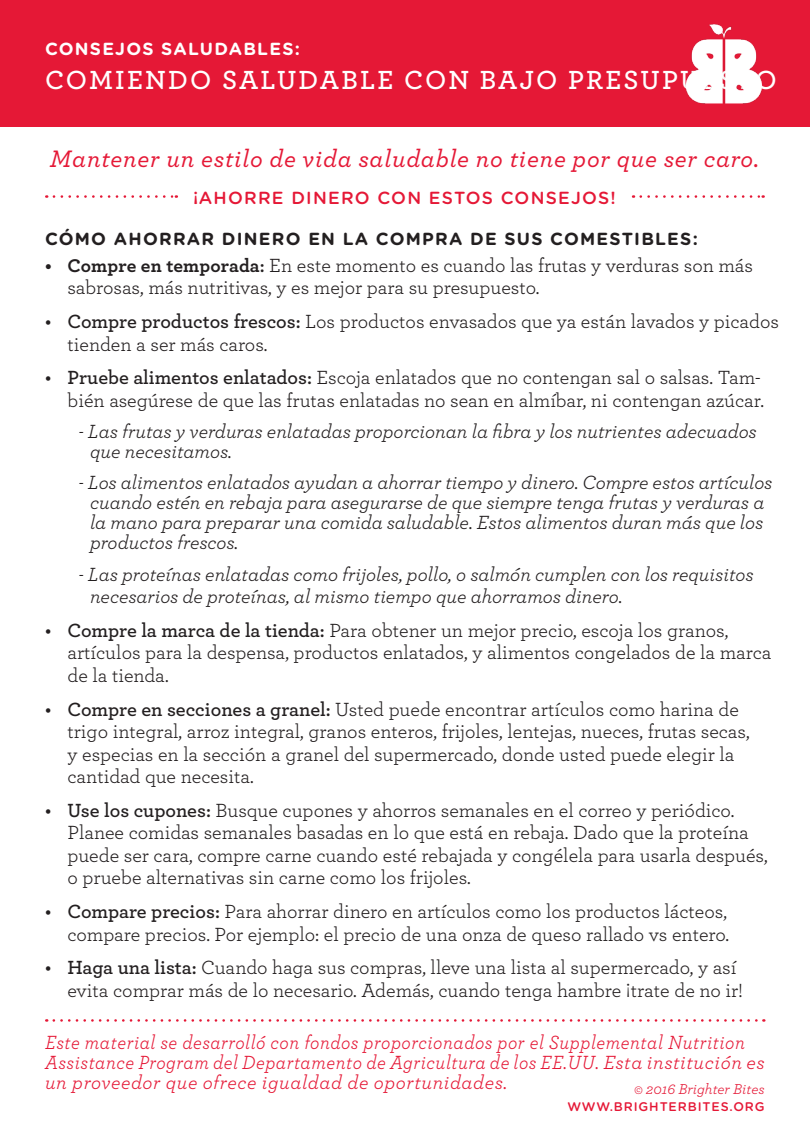
<style>
.page{position:relative;width:810px;height:1125px;background:#fff}
.page>*{position:absolute;margin:0;border:0;box-sizing:border-box;transform-origin:0 0}
.t1{font:600 27.5px "Archer";letter-spacing:.08em;color:#fff}
.t2{font:italic 500 25px "Archer";letter-spacing:.03em;color:#e51836}
.t3{font:20px/22.5px "Archer";color:#231f20}
.t4{font:italic 20px/20px "Archer";color:#231f20}
.t5{font:italic 20px/20px "Archer";letter-spacing:.03em;color:#e51836;scale:.93 1}
.t6{font:700 17.5px "Gotham Rounded";letter-spacing:.07em;color:#231f20}
.t7{font:500 17.5px "Gotham Rounded";letter-spacing:.07em;color:#e51836}
.t8{font:700 17.5px "Gotham Rounded";letter-spacing:.07em;color:#fff}
.t9{font:italic 15px "Archer";color:#e51836}
.t10{font:500 12.5px "Gotham Rounded";letter-spacing:.07em;color:#e51836}
.s1{font-weight:700;font-size:19.25px}
.s2{font-weight:600}
</style>
<div class="page">
<div style="left:0;top:0;width:810px;height:126px;background:#e51836"></div>
<svg style="left:54px;top:195px;width:123px;height:3px"></svg>
<svg style="left:641px;top:195px;width:123px;height:3px"></svg>
<svg style="left:54px;top:1019px;width:710px;height:3px"></svg>
<img style="left:685px;top:24px;width:77px;height:80px">
<p class="t8" style="left:45px;top:36px;width:256px">CONSEJOS SALUDABLES:</p>
<p class="t1" style="left:45px;top:59px;width:733px">COMIENDO SALUDABLE CON BAJO PRESUPUESTO</p>
<p class="t2" style="left:50px;top:140px;width:711px">Mantener un estilo de vida saludable no tiene por que ser caro.</p>
<p class="t7" style="left:193px;top:186px;width:424px">¡AHORRE DINERO CON ESTOS CONSEJOS!</p>
<p class="t6" style="left:45px;top:226px;width:654px">CÓMO AHORRAR DINERO EN LA COMPRA DE SUS COMESTIBLES:</p>
<p class="t3" style="left:68px;top:253px;width:687px;text-indent:-22px"><span class="s1">• Compre en temporada</span><span class="s2">:</span> En este momento es cuando las frutas y verduras son más sabrosas, más nutritivas, y es mejor para su presupuesto.</p>
<p class="t3" style="left:68px;top:309px;width:713px;text-indent:-22px"><span class="s2">• Compre productos frescos:</span> Los productos envasados que ya están lavados y picados tienden a ser más caros.</p>
<p class="t3" style="left:45px;top:365px;width:721px;text-align:right"><span class="s2">• Pruebe alimentos enlatados:</span> Escoja enlatados que no contengan sal o salsas. Tam&shy;bién asegúrese de que las frutas enlatadas no sean en almíbar, ni contengan azúcar.</p>
<p class="t4" style="left:90px;top:420px;width:668px;text-indent:-11px">- Las frutas y verduras enlatadas proporcionan la fibra y los nutrientes adecuados que necesitamos.</p>
<p class="t4" style="left:90px;top:472px;width:684px;text-indent:-11px">- Los alimentos enlatados ayudan a ahorrar tiempo y dinero. Compre estos artículos cuando estén en rebaja para asegurarse de que siempre tenga frutas y verduras a la mano para preparar una comida saludable. Estos alimentos duran más que los productos frescos.</p>
<p class="t4" style="left:90px;top:562px;width:665px;line-height:22.5px;text-indent:-11px">- Las proteínas enlatadas como frijoles, pollo, o salmón cumplen con los requisitos necesarios de proteínas, al mismo tiempo que ahorramos dinero.</p>
<p class="t3" style="left:68px;top:618px;width:705px;text-indent:-22px"><span class="s2">• Compre la marca de la tienda:</span> Para obtener un mejor precio, escoja los granos, artículos para la despensa, productos enlatados, y alimentos congelados de la marca de la tienda.</p>
<p class="t3" style="left:68px;top:697px;width:684px;text-indent:-22px"><span class="s2">• Compre en secciones a granel:</span> Usted puede encontrar artículos como harina de trigo integral, arroz integral, granos enteros, frijoles, lentejas, nueces, frutas secas, y especias en la sección a granel del supermercado, donde usted puede elegir la cantidad que necesita.</p>
<p class="t3" style="left:68px;top:798px;width:702px;text-indent:-22px"><span class="s2">• Use los cupones:</span> Busque cupones y ahorros semanales en el correo y periódico.<br>Planee comidas semanales basadas en lo que está en rebaja. Dado que la proteína puede ser cara, compre carne cuando esté rebajada y congélela para usarla después, o pruebe alternativas sin carne como los frijoles.</p>
<p class="t3" style="left:45px;top:899px;width:686px;text-align:right"><span class="s2">• Compare precios:</span> Para ahorrar dinero en artículos como los productos lácteos, compare precios. Por ejemplo: el precio de una onza de queso rallado vs entero.</p>
<p class="t3" style="left:68px;top:955px;width:677px;text-indent:-22px"><span class="s2">• Haga una lista:</span> Cuando haga sus compras, lleve una lista al supermercado, y así evita comprar más de lo necesario. Además, cuando tenga hambre ¡trate de no ir!</p>
<p class="t5" style="left:45px;top:1031px;width:775px">Este material se desarrolló con fondos proporcionados por el Supplemental Nutrition<br>Assistance Program del Departamento de Agricultura de los EE.UU. Esta institución es un proveedor que ofrece igualdad de oportunidades.</p>
<p class="t9" style="left:634px;top:1078px;width:132px">© 2016 Brighter Bites</p>
<p class="t10" style="left:567px;top:1098px;width:199px">WWW.BRIGHTERBITES.ORG</p>
</div>
